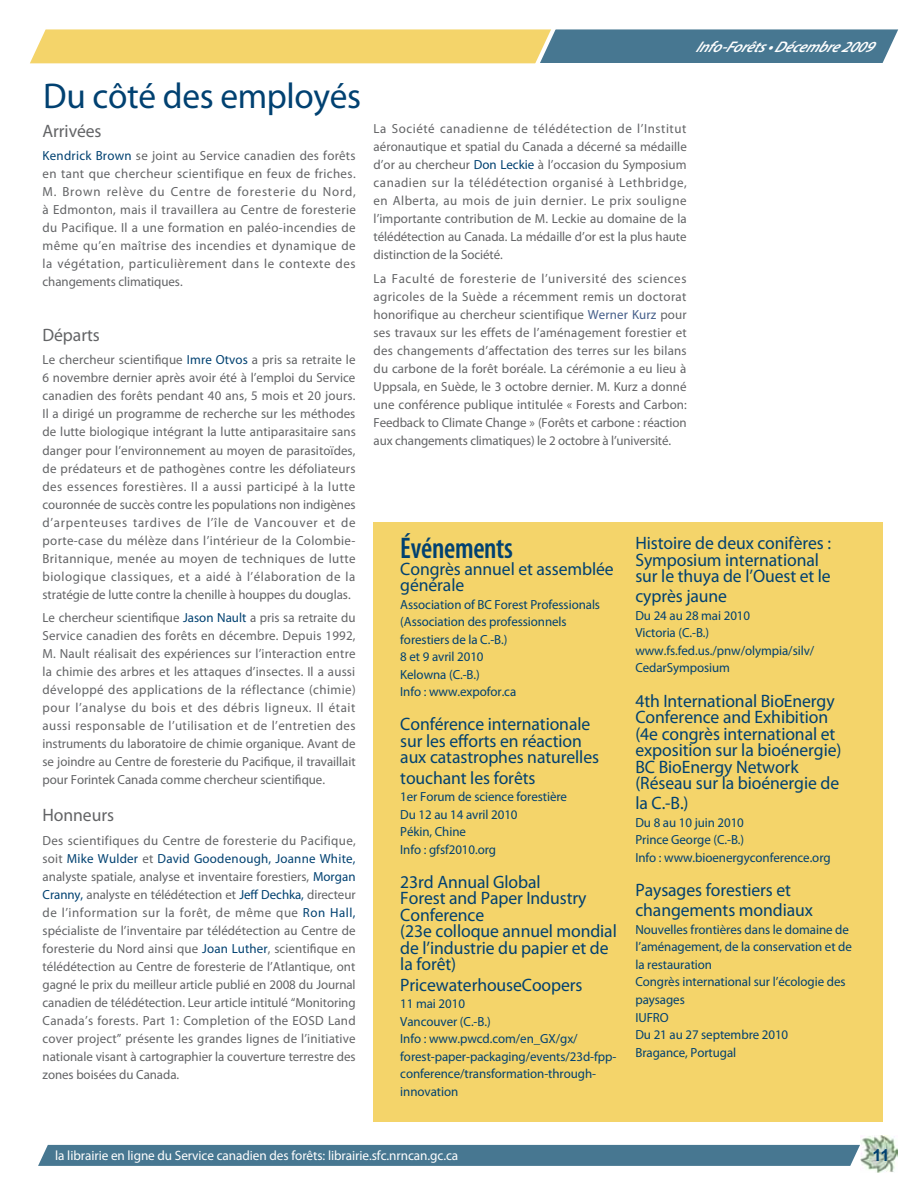
<style>
.page{position:relative;width:918px;height:1188px;background:#fff}
.page>*{position:absolute;margin:0;border:0;box-sizing:border-box;transform-origin:0 0}
.t1{font:36px "Myriad Pro";letter-spacing:-.01em;color:#014171}
.t2{font:30px "Myriad MM 565 300";letter-spacing:-.01em;color:#014171;scale:.95 1}
.t3{font:18px/16.5px "Myriad Pro";letter-spacing:-.005em;color:#014171}
.t4{font:18px "Myriad Pro";letter-spacing:-.005em;color:#636466}
.t5{font:700 16.5px "Arial";color:#014171}
.t6{font:italic 600 15.45px "Myriad Pro";color:#fff}
.t7{font:13.5px "Myriad Pro";letter-spacing:-.005em;color:#fff}
.t8{font:13.2px/18px "Myriad Pro";letter-spacing:-.005em;color:#636466;text-align:justify}
.t9{font:13.2px/17.5px "Myriad Pro";letter-spacing:-.005em;color:#014171}
.s1{color:#014171}
.s2{font-family:"Myriad MM 400 600"}
.s3{color:#455f8a}
</style>
<div class="page">
<img style="left:860px;top:1135px;width:38px;height:37px">
<div style="left:38px;top:1145px;width:822px;height:21px;background:#477791"></div>
<svg style="left:30px;top:29px;width:868px;height:35px;background:#b3b381"></svg>
<div style="left:373px;top:522px;width:509px;height:600px;background:#f4d46a"></div>
<h1 class="t1" style="left:43px;top:74px;width:319px">Du côté des employés</h1>
<h3 class="t4" style="left:43px;top:120px;width:60px">Arrivées</h3>
<p class="t8" style="left:43px;top:147px;width:315px"><span class="s1">Kendrick Brown</span> se joint au Service canadien des forêts en tant que chercheur scientifique en feux de friches.<br>M. Brown relève du Centre de foresterie du Nord, à Edmonton, mais il travaillera au Centre de foresterie du Pacifique. Il a une formation en paléo-incendies de même qu’en maîtrise des incendies et dynamique de la végétation, particulièrement dans le contexte des changements climatiques<span class="s2">.</span></p>
<h3 class="t4" style="left:43px;top:324px;width:59px">Départs</h3>
<p class="t8" style="left:43px;top:351px;width:315px">Le chercheur scientifique <span class="s1">Imre Otvos</span> a pris sa retraite le 6 novembre dernier après avoir été à l’emploi du Service canadien des forêts pendant 40 ans, 5 mois et 20 jours.<br>Il a dirigé un programme de recherche sur les méthodes de lutte biologique intégrant la lutte antiparasitaire sans danger pour l’environnement au moyen de parasitoïdes, de prédateurs et de pathogènes contre les défoliateurs des essences forestières. Il a aussi participé à la lutte couronnée de succès contre les populations non indigènes d’arpenteuses tardives de l’île de Vancouver et de porte-case du mélèze dans l’intérieur de la Colombie-Britannique, menée au moyen de techniques de lutte biologique classiques, et a aidé à l’élaboration de la stratégie de lutte contre la chenille à houppes du douglas.</p>
<p class="t8" style="left:43px;top:608px;width:315px">Le chercheur scientifique <span class="s1">Jason Nault</span> a pris sa retraite du Service canadien des forêts en décembre. Depuis 1992, M. Nault réalisait des expériences sur l’interaction entre la chimie des arbres et les attaques d’insectes. Il a aussi développé des applications de la réflectance (chimie) pour l’analyse du bois et des débris ligneux. Il était aussi responsable de l’utilisation et de l’entretien des instruments du laboratoire de chimie organique. Avant de se joindre au Centre de foresterie du Pacifique, il travaillait pour Forintek Canada comme chercheur scientifique.</p>
<h3 class="t4" style="left:43px;top:804px;width:73px">Honneurs</h3>
<p class="t8" style="left:43px;top:831px;width:315px">Des scientifiques du Centre de foresterie du Pacifique, soit <span class="s1">Mike Wulder</span> et <span class="s1">David Goodenough, Joanne White, </span>analyste spatiale, analyse et inventaire forestiers, <span class="s1">Morgan Cranny,</span> analyste en télédétection et <span class="s1">Jeff Dechka,</span> directeur de l’information sur la forêt, de même que <span class="s1">Ron Hall, </span>spécialiste de l’inventaire par télédétection au Centre de foresterie du Nord ainsi que <span class="s1">Joan Luther</span>, scientifique en télédétection au Centre de foresterie de l’Atlantique, ont gagné le prix du meilleur article publié en 2008 du Journal canadien de télédétection. Leur article intitulé “Monitoring Canada’s forests. Part 1: Completion of the EOSD Land cover project” présente les grandes lignes de l’initiative nationale visant à cartographier la couverture terrestre des zones boisées du Canada.</p>
<p class="t6" style="left:695px;top:37px;width:188px">Info-Forêts•Décembre2009</p>
<p class="t8" style="left:374px;top:120px;width:315px">La Société canadienne de télédétection de l’Institut aéronautique et spatial du Canada a décerné sa médaille d’or au chercheur <span class="s1">Don Leckie</span> à l’occasion du Symposium canadien sur la télédétection organisé à Lethbridge, en Alberta, au mois de juin dernier. Le prix souligne l’importante contribution de M. Leckie au domaine de la télédétection au Canada. La médaille d’or est la plus haute distinction de la Société.</p>
<p class="t8" style="left:374px;top:269px;width:315px">La Faculté de foresterie de l’université des sciences agricoles de la Suède a récemment remis un doctorat honorifique au chercheur scientifique <span class="s3">Werner Kurz</span> pour ses travaux sur les effets de l’aménagement forestier et des changements d’affectation des terres sur les bilans du carbone de la forêt boréale. La cérémonie a eu lieu à Uppsala, en Suède, le 3 octobre dernier. M. Kurz a donné une conférence publique intitulée « Forests and Carbon:<br>Feedback to Climate Change » (Forêts et carbone : réaction aux changements climatiques) le 2 octobre à l’université<span class="s2">.</span></p>
<h2 class="t2" style="left:400px;top:533px;width:120px">Événements</h2>
<h3 class="t3" style="left:400px;top:560px;width:215px">Congrès annuel et assemblée générale</h3>
<p class="t9" style="left:400px;top:595px;width:201px">Association of BC Forest Professionals (Association des professionnels forestiers de la C.‑B.)<br>8 et 9 avril 2010<br>Kelowna (C.‑B.)<br>Info : www.expofor.ca</p>
<h3 class="t3" style="left:400px;top:716px;width:200px">Conférence internationale sur les efforts en réaction aux catastrophes naturelles</h3>
<h3 class="t3" style="left:400px;top:769px;width:137px">touchant les forêts</h3>
<p class="t9" style="left:400px;top:788px;width:168px">1er Forum de science forestière<br>Du 12 au 14 avril 2010<br>Pékin, Chine<br>Info : gfsf2010.org</p>
<h3 class="t3" style="left:400px;top:873px;width:218px">23rd Annual Global<br>Forest and Paper Industry<br>Conference<br>(23e colloque annuel mondial de l’industrie du papier et de la forêt)</h3>
<h3 class="t3" style="left:400px;top:976px;width:184px">PricewaterhouseCoopers</h3>
<p class="t9" style="left:400px;top:995px;width:218px">11 mai 2010<br>Vancouver (C.‑B.)<br>Info : www.pwcd.com/en_GX/gx/ forest-paper-packaging/events/23d-fpp&shy;conference/transformation-through&shy;innovation</p>
<h3 class="t3" style="left:635px;top:534px;width:197px">Histoire de deux conifères :<br>Symposium international sur le thuya de l’Ouest et le</h3>
<h3 class="t3" style="left:635px;top:588px;width:93px">cyprès jaune</h3>
<p class="t9" style="left:635px;top:606px;width:180px">Du 24 au 28 mai 2010<br>Victoria (C.‑B.) www.fs.fed.us./pnw/olympia/silv/<br>CedarSymposium</p>
<h3 class="t3" style="left:635px;top:692px;width:208px">4th International BioEnergy<br>Conference and Exhibition (4e congrès international et exposition sur la bioénergie)<br>BC BioEnergy Network (Réseau sur la bioénergie de</h3>
<h3 class="t3" style="left:635px;top:795px;width:55px">la C.‑B.)</h3>
<p class="t9" style="left:635px;top:813px;width:197px">Du 8 au 10 juin 2010<br>Prince George (C.‑B.)<br>Info : www.bioenergyconference.org</p>
<h3 class="t3" style="left:635px;top:880px;width:179px;line-height:20.2px">Paysages forestiers et changements mondiaux</h3>
<p class="t9" style="left:635px;top:920px;width:218px">Nouvelles frontières dans le domaine de l’aménagement, de la conservation et de la restauration<br>Congrès international sur l’écologie des paysages<br>IUFRO<br>Du 21 au 27 septembre 2010<br>Bragance, Portugal</p>
<p class="t7" style="left:55px;top:1147px;width:405px">la librairie en ligne du Service canadien des forêts: librairie.sfc.nrncan.gc.ca</p>
<p class="t5" style="left:872px;top:1144px;width:19px">11</p>
</div>
